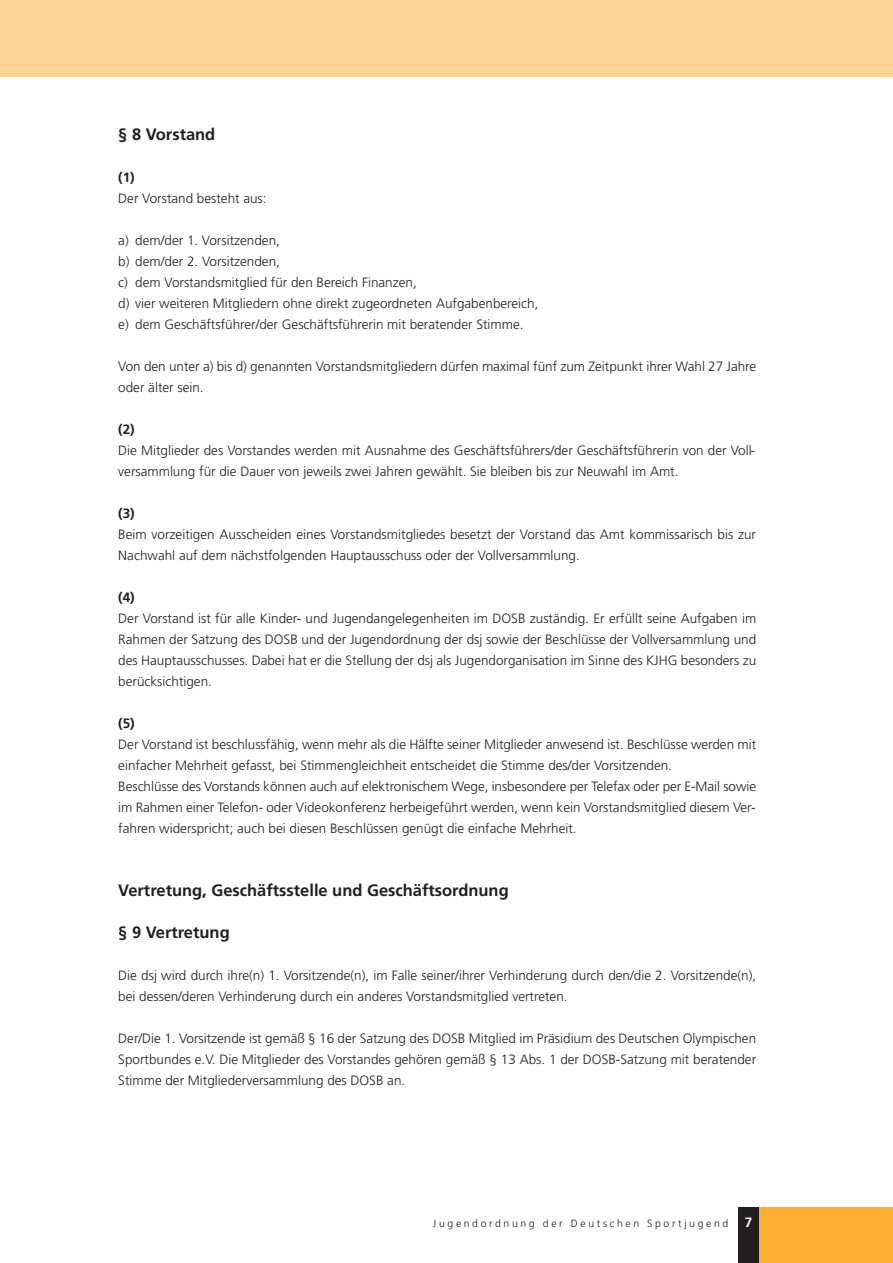
<style>
.page{position:relative;width:893px;height:1263px;background:#fff}
.page>*{position:absolute;margin:0;border:0;box-sizing:border-box;transform-origin:0 0}
.t1{font:700 16.5px "Frutiger";color:#231f20}
.t2{font:300 13.5px/21px "Frutiger";color:#231f20}
.t3{font:700 13.5px "Frutiger";color:#231f20}
.t4{font:300 10.5px "Frutiger";letter-spacing:.25em;color:#231f20}
.s1{font-family:"Adobe Garamond";font-weight:700;font-size:15px;color:#fff}
.s2{font-weight:700;font-size:13.5px;color:#fff}
</style>
<div class="page">
<div style="left:759px;top:1207px;width:133px;height:56px;background:#fbb031"></div>
<div style="left:739px;top:1207px;width:20px;height:56px;background:#231f20"></div>
<div style="left:0;top:0;width:892px;height:76px;background:#fed496"></div>
<p class="t1" style="left:118px;top:127px;width:99px">§ 8 Vorstand</p>
<p class="t3" style="left:118px;top:171px;width:18px">(1)</p>
<p class="t2" style="left:118px;top:188px;width:150px">Der Vorstand besteht aus:</p>
<p class="t2" style="left:118px;top:230px;width:422px">a) dem/der 1. Vorsitzenden,<br>b) dem/der 2. Vorsitzenden,<br>c) dem Vorstandsmitglied für den Bereich Finanzen,<br>d) vier weiteren Mitgliedern ohne direkt zugeordneten Aufgabenbereich, e) dem Geschäftsführer/der Geschäftsführerin mit beratender Stimme.</p>
<p class="t2" style="left:118px;top:356px;width:639px">Von den unter a) bis d) genannten Vorstandsmitgliedern dürfen maximal fünf zum Zeitpunkt ihrer Wahl 27 Jahre oder älter sein.</p>
<p class="t3" style="left:118px;top:423px;width:18px">(2)</p>
<p class="t2" style="left:118px;top:440px;width:639px">Die Mitglieder des Vorstandes werden mit Ausnahme des Geschäftsführers/der Geschäftsführerin von der Voll&shy;versammlung für die Dauer von jeweils zwei Jahren gewählt. Sie bleiben bis zur Neuwahl im Amt.</p>
<p class="t3" style="left:118px;top:507px;width:18px">(3)</p>
<p class="t2" style="left:118px;top:524px;width:639px">Beim vorzeitigen Ausscheiden eines Vorstandsmitgliedes besetzt der Vorstand das Amt kommissarisch bis zur<br>Nachwahl auf dem nächstfolgenden Hauptausschuss oder der Vollversammlung.</p>
<p class="t3" style="left:118px;top:591px;width:18px">(4)</p>
<p class="t2" style="left:118px;top:608px;width:639px;text-align:justify">Der Vorstand ist für alle Kinder- und Jugendangelegenheiten im DOSB zuständig. Er erfüllt seine Aufgaben im Rahmen der Satzung des DOSB und der Jugendordnung der dsj sowie der Beschlüsse der Vollversammlung und des Hauptausschusses. Dabei hat er die Stellung der dsj als Jugendorganisation im Sinne des KJHG besonders zu berücksichtigen.</p>
<p class="t3" style="left:118px;top:717px;width:18px">(5)</p>
<p class="t2" style="left:118px;top:734px;width:639px">Der Vorstand ist beschlussfähig, wenn mehr als die Hälfte seiner Mitglieder anwesend ist. Beschlüsse werden mit einfacher Mehrheit gefasst, bei Stimmengleichheit entscheidet die Stimme des/der Vorsitzenden.<br>Beschlüsse des Vorstands können auch auf elektronischem Wege, insbesondere per Telefax oder per E-Mail sowie im Rahmen einer Telefon- oder Videokonferenz herbeigeführt werden, wenn kein Vorstandsmitglied diesem Ver&shy;fahren widerspricht; auch bei diesen Beschlüssen genügt die einfache Mehrheit.</p>
<p class="t1" style="left:118px;top:883px;width:392px">Vertretung, Geschäftsstelle und Geschäftsordnung</p>
<p class="t1" style="left:118px;top:925px;width:113px">§ 9 Vertretung</p>
<p class="t2" style="left:118px;top:965px;width:639px">Die dsj wird durch ihre(n) 1. Vorsitzende(n), im Falle seiner/ihrer Verhinderung durch den/die 2. Vorsitzende(n), bei dessen/deren Verhinderung durch ein anderes Vorstandsmitglied vertreten.</p>
<p class="t2" style="left:118px;top:1028px;width:639px;text-align:justify">Der/Die 1. Vorsitzende ist gemäß § 16 der Satzung des DOSB Mitglied im Präsidium des Deutschen Olympischen Sportbundes e.V. Die Mitglieder des Vorstandes gehören gemäß § 13 Abs. 1 der DOSB-Satzung mit beratender Stimme der Mitgliederversammlung des DOSB an.</p>
<p class="t4" style="left:433px;top:1219px;width:321px">Jugendordnung der Deutschen Sportjugend <span class="s1">3</span><span class="s2">7</span></p>
</div>
